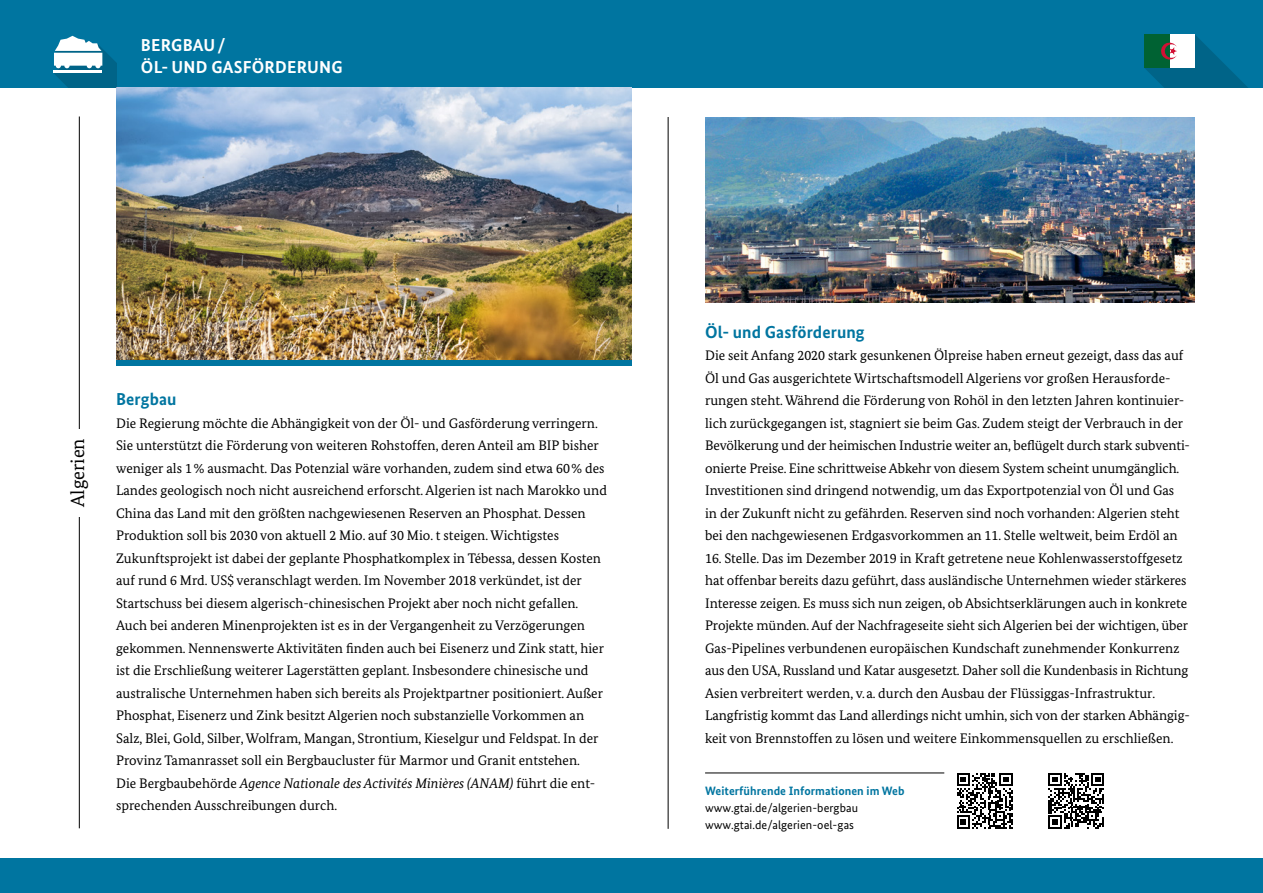
<style>
.page{position:relative;width:1263px;height:893px;background:#fff}
.page>*{position:absolute;margin:0;border:0;box-sizing:border-box;transform-origin:0 0}
.t1{font:19.05px "Bundes Serif";color:#000}
.t2{font:700 17.25px/22.5px "Bundes Sans";letter-spacing:.01em;color:#fff}
.t3{font:700 17.25px "Bundes Sans";letter-spacing:.005em;color:#0075a0}
.t4{font:13.8px/22.5px "Bundes Serif";color:#000}
.t5{font:12.15px/17px "Bundes Sans";letter-spacing:.005em;color:#000}
.t6{font:700 12.15px "Bundes Sans";letter-spacing:.005em;color:#0075a0}
.s1{font-style:italic}
</style>
<div class="page">
<hr style="left:79px;top:117px;width:1px;height:711px;background:#000">
<hr style="left:668px;top:117px;width:1px;height:712px;background:#000">
<div style="left:0;top:0;width:631px;height:88px;background:#0075a0"></div>
<div style="left:0;top:858px;width:631px;height:35px;background:#0075a0"></div>
<div style="left:631px;top:0;width:632px;height:88px;background:#0075a0"></div>
<div style="left:631px;top:858px;width:632px;height:35px;background:#0075a0"></div>
<div style="left:71px;top:429px;width:13px;height:88px;background:#fff"></div>
<img style="left:116px;top:88px;width:515px;height:272px">
<div style="left:116px;top:360px;width:515px;height:6px;background:#0075a0"></div>
<hr style="left:705px;top:773px;width:239px;height:1px;background:#000">
<img style="left:705px;top:117px;width:490px;height:185px">
<svg style="left:1144px;top:34px;width:104px;height:54px"></svg>
<svg style="left:957px;top:773px;width:56px;height:56px"></svg>
<svg style="left:1048px;top:773px;width:56px;height:56px"></svg>
<svg style="left:54px;top:36px;width:62px;height:52px"></svg>
<p class="t2" style="left:141px;top:33px;width:203px">BERGBAU/<br>ÖL- UND GASFÖRDERUNG</p>
<h1 class="t1" style="left:66px;top:507px;width:70px;rotate:-90deg">Algerien</h1>
<p class="t3" style="left:116px;top:389px;width:62px">Bergbau</p>
<p class="t4" style="left:116px;top:411px;width:492px">Die Regierung möchte die Abhängigkeit von der Öl- und Gasförderung verringern.<br>Sie unterstützt die Förderung von weiteren Rohstoffen, deren Anteil am BIP bisher weniger als 1% ausmacht. Das Potenzial wäre vorhanden, zudem sind etwa 60% des Landes geologisch noch nicht ausreichend erforscht. Algerien ist nach Marokko und China das Land mit den größten nachgewiesenen Reserven an Phosphat. Dessen Produktion soll bis 2030 von aktuell 2 Mio. auf 30 Mio. t steigen. Wichtigstes Zukunftsprojekt ist dabei der geplante Phosphatkomplex in Tébessa, dessen Kosten auf rund 6 Mrd. US$ veranschlagt werden. Im November 2018 verkündet, ist der Startschuss bei diesem algerisch-chinesischen Projekt aber noch nicht gefallen.<br>Auch bei anderen Minenprojekten ist es in der Vergangenheit zu Verzögerungen gekommen. Nennenswerte Aktivitäten finden auch bei Eisenerz und Zink statt, hier ist die Erschließung weiterer Lagerstätten geplant. Insbesondere chinesische und australische Unternehmen haben sich bereits als Projektpartner positioniert. Außer Phosphat, Eisenerz und Zink besitzt Algerien noch substanzielle Vorkommen an Salz, Blei, Gold, Silber, Wolfram, Mangan, Strontium, Kieselgur und Feldspat. In der Provinz Tamanrasset soll ein Bergbaucluster für Marmor und Granit entstehen.<br>Die Bergbaubehörde <span class="s1">Agence Nationale des Activités Minières (ANAM)</span> führt die ent-- sprechenden Ausschreibungen durch.</p>
<p class="t3" style="left:705px;top:321px;width:161px">Öl- und Gasförderung</p>
<p class="t4" style="left:705px;top:344px;width:486px">Die seit Anfang 2020 stark gesunkenen Ölpreise haben erneut gezeigt, dass das auf Öl und Gas ausgerichtete Wirtschaftsmodell Algeriens vor großen Herausforde&shy;rungen steht. Während die Förderung von Rohöl in den letzten Jahren kontinuier&shy;lich zurückgegangen ist, stagniert sie beim Gas. Zudem steigt der Verbrauch in der Bevölkerung und der heimischen Industrie weiter an, beflügelt durch stark subventi&shy;onierte Preise. Eine schrittweise Abkehr von diesem System scheint unumgänglich.<br>Investitionen sind dringend notwendig, um das Exportpotenzial von Öl und Gas<br>in der Zukunft nicht zu gefährden. Reserven sind noch vorhanden: Algerien steht bei den nachgewiesenen Erdgasvorkommen an 11. Stelle weltweit, beim Erdöl an</p>
<p class="t4" style="left:705px;top:546px;width:486px">16. Stelle. Das im Dezember 2019 in Kraft getretene neue Kohlenwasserstoffgesetz hat offenbar bereits dazu geführt, dass ausländische Unternehmen wieder stärkeres Interesse zeigen. Es muss sich nun zeigen, ob Absichtserklärungen auch in konkrete Projekte münden. Auf der Nachfrageseite sieht sich Algerien bei der wichtigen, über Gas-Pipelines verbundenen europäischen Kundschaft zunehmender Konkurrenz aus den USA, Russland und Katar ausgesetzt. Daher soll die Kundenbasis in Richtung Asien verbreitert werden, v.a. durch den Ausbau der Flüssiggas-Infrastruktur.<br>Langfristig kommt das Land allerdings nicht umhin, sich von der starken Abhängig&shy;keit von Brennstoffen zu lösen und weitere Einkommensquellen zu erschließen.</p>
<p class="t6" style="left:705px;top:783px;width:201px">Weiterführende Informationen im Web</p>
<p class="t5" style="left:705px;top:799px;width:154px">www.gtai.de/algerien-bergbau www.gtai.de/algerien-oel-gas</p>
</div>
